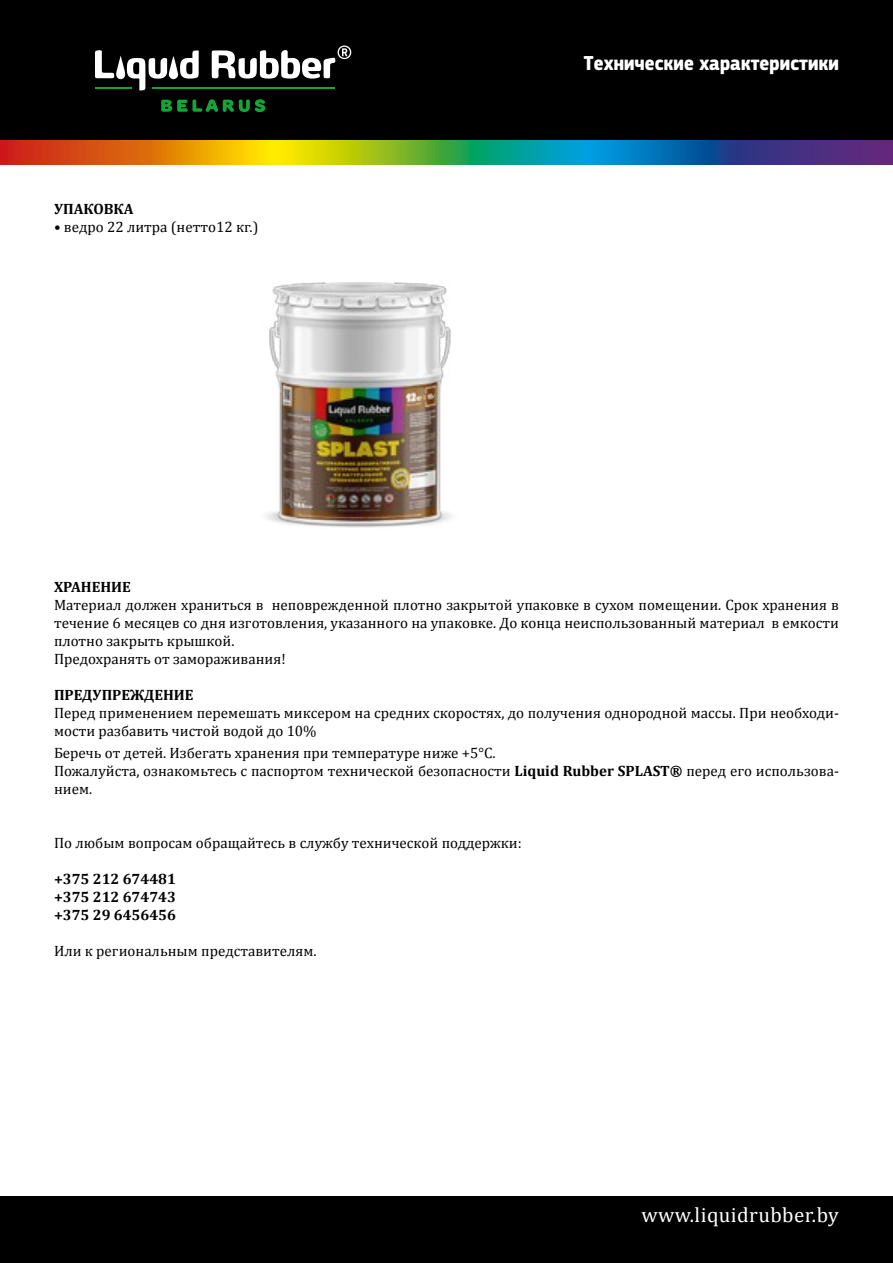
<style>
.page{position:relative;width:893px;height:1263px;background:#fff}
.page>*{position:absolute;margin:0;border:0;box-sizing:border-box;transform-origin:0 0}
.t1{font:700 21px "PF Square Sans Cond Pro";letter-spacing:.01em;color:#fff}
.t2{font:21px "Cambria";letter-spacing:.02em;color:#fff}
.t3{font:15px/18px "Cambria";color:#000}
.t4{font:700 15px/18px "Cambria";color:#000;text-align:justify}
.s1{font-weight:700}
</style>
<div class="page">
<div style="left:0;top:0;width:893px;height:140px;background:#000"></div>
<hr style="left:153px;top:88px;width:182px;height:1px;background:#13a538">
<svg style="left:95px;top:50px;width:104px;height:40px"></svg>
<hr style="left:95px;top:88px;width:37px;height:1px;background:#13a538">
<svg style="left:161px;top:99px;width:104px;height:13px"></svg>
<svg style="left:212px;top:45px;width:139px;height:34px"></svg>
<svg style="left:1px;top:140px;width:892px;height:25px;background:#747e53"></svg>
<div style="left:0;top:1196px;width:893px;height:67px;background:#000"></div>
<img style="left:266px;top:283px;width:185px;height:245px">
<p class="t4" style="left:54px;top:199px;width:81px">УПАКОВКА</p>
<p class="t3" style="left:54px;top:217px;width:206px">• ведро 22 литра (нетто12 кг.)</p>
<h1 class="t1" style="left:584px;top:50px;width:257px">Технические характеристики</h1>
<p class="t4" style="left:54px;top:577px;width:78px">ХРАНЕНИЕ</p>
<p class="t3" style="left:54px;top:595px;width:786px">Материал должен храниться в неповрежденной плотно закрытой упаковке в сухом помещении. Срок хранения в течение 6 месяцев со дня изготовления, указанного на упаковке. До конца неиспользованный материал в емкости плотно закрыть крышкой.<br>Предохранять от замораживания!</p>
<p class="t4" style="left:54px;top:685px;width:141px">ПРЕДУПРЕЖДЕНИЕ</p>
<p class="t3" style="left:54px;top:703px;width:786px">Перед применением перемешать миксером на средних скоростях, до получения однородной массы. При необходи&shy;мости разбавить чистой водой до 10%</p>
<p class="t3" style="left:54px;top:744px;width:786px">Беречь от детей. Избегать хранения при температуре ниже +5°С.<br>Пожалуйста, ознакомьтесь с паспортом технической безопасности <span class="s1">Liquid Rubber SPLAST®</span> перед его использова&shy;нием.</p>
<p class="t3" style="left:54px;top:834px;width:469px">По любым вопросам обращайтесь в службу технической поддержки:</p>
<p class="t4" style="left:54px;top:869px;width:124px">+375 212 674481 +375 212 674743 +375 29 6456456</p>
<p class="t3" style="left:54px;top:942px;width:264px">Или к региональным представителям.</p>
<h1 class="t2" style="left:641px;top:1203px;width:199px">www.liquidrubber.by</h1>
</div>
